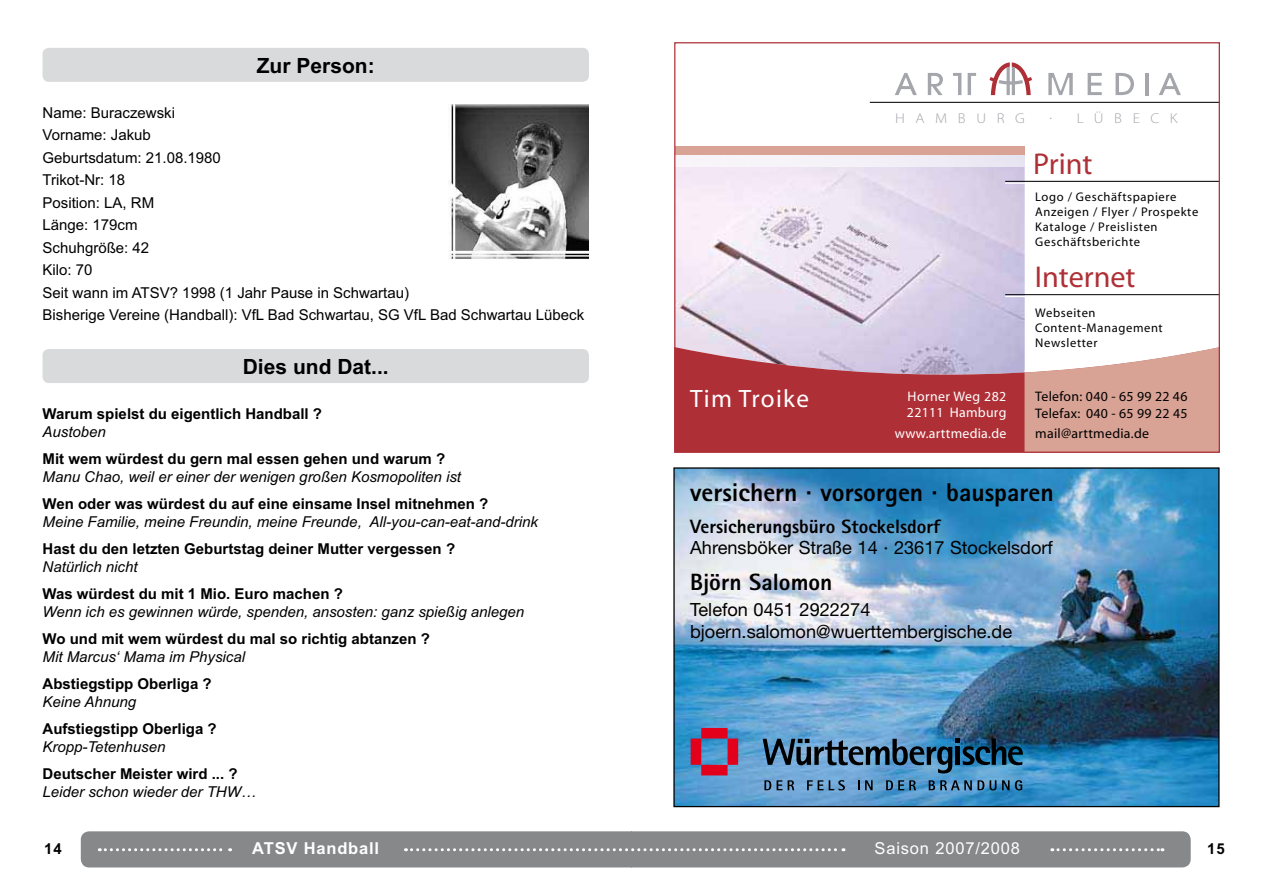
<style>
.page{position:relative;width:1263px;height:893px;background:#fff}
.page>*{position:absolute;margin:0;border:0;box-sizing:border-box;transform-origin:0 0}
.t1{font:30.15px "Myriad";color:#ae3036}
.t2{font:800 25.65px "Rotis Sans Serif";color:#000}
.t3{font:25.2px "Myriad";letter-spacing:.05em;color:#fff}
.t4{font:800 23.55px "Rotis Sans Serif";color:#000}
.t5{font:700 21px "Arial";color:#000}
.t6{font:800 19.2px "Rotis Sans Serif";color:#000}
.t7{font:18.15px/21.5px "Helvetica Neue";color:#000}
.t8{font:16.5px "Arial";letter-spacing:.05em;color:#fff}
.t9{font:700 16.5px "Arial";letter-spacing:.05em;color:#fff}
.t10{font:700 15px "Arial";color:#000}
.t11{font:italic 15px "Arial";color:#000}
.t12{font:15px/22.5px "Arial";color:#000}
.t13{font:300 14.25px "Myriad Pro";letter-spacing:.68em;color:#a4a6ab;scale:1.09 1}
.t14{font:13.8px/16.6px "Myriad";letter-spacing:.02em;color:#000}
.t15{font:13.8px/16.6px "Myriad";letter-spacing:.02em;color:#fff}
.t16{font:12.6px/15.1px "Myriad";letter-spacing:.05em;color:#000}
</style>
<div class="page">
<div style="left:81px;top:831px;width:1110px;height:36px;background:#87888a"></div>
<div style="left:43px;top:349px;width:546px;height:34px;background:#d9dadb;border-radius:6px"></div>
<div style="left:43px;top:48px;width:546px;height:34px;background:#d9dadb;border-radius:6px"></div>
<img style="left:676px;top:166px;width:349px;height:181px">
<div style="left:675px;top:146px;width:350px;height:9px;background:#d8a295"></div>
<svg style="left:676px;top:347px;width:348px;height:104px;background:#b34c56"></svg>
<svg style="left:1024px;top:343px;width:194px;height:108px"></svg>
<hr style="left:1005px;top:181px;width:214px;height:1px;background:#000">
<svg style="left:989px;top:62px;width:43px;height:33px"></svg>
<svg style="left:1048px;top:73px;width:25px;height:22px"></svg>
<svg style="left:1087px;top:73px;width:15px;height:22px"></svg>
<svg style="left:1115px;top:73px;width:19px;height:22px"></svg>
<hr style="left:1145px;top:73px;width:3px;height:22px;background:#a4a6ab">
<svg style="left:1159px;top:73px;width:22px;height:22px"></svg>
<svg style="left:895px;top:73px;width:22px;height:22px"></svg>
<svg style="left:928px;top:73px;width:15px;height:22px"></svg>
<svg style="left:953px;top:73px;width:8px;height:22px"></svg>
<svg style="left:968px;top:73px;width:8px;height:22px"></svg>
<hr style="left:870px;top:102px;width:349px;height:1px;background:#000">
<hr style="left:1005px;top:182px;width:211px;height:2px;background:#fff">
<hr style="left:1005px;top:294px;width:214px;height:1px;background:#000">
<hr style="left:1005px;top:296px;width:214px;height:1px;background:#fff">
<img style="left:675px;top:469px;width:542px;height:336px">
<svg style="left:764px;top:780px;width:18px;height:10px"></svg>
<svg style="left:788px;top:780px;width:6px;height:10px"></svg>
<svg style="left:807px;top:780px;width:16px;height:10px"></svg>
<svg style="left:829px;top:780px;width:16px;height:10px"></svg>
<svg style="left:865px;top:780px;width:8px;height:10px"></svg>
<svg style="left:886px;top:780px;width:30px;height:10px"></svg>
<svg style="left:929px;top:780px;width:67px;height:10px"></svg>
<svg style="left:1002px;top:780px;width:7px;height:10px"></svg>
<svg style="left:1015px;top:780px;width:7px;height:10px"></svg>
<svg style="left:763px;top:738px;width:260px;height:35px;background:#3f6b8c"></svg>
<svg style="left:691px;top:728px;width:47px;height:47px;background:#924e75"></svg>
<img style="left:449px;top:105px;width:140px;height:154px">
<h3 class="t5" style="left:257px;top:58px;width:119px">Zur Person:</h3>
<p class="t12" style="left:43px;top:103px;width:543px">Name: Buraczewski<br>Vorname: Jakub<br>Geburtsdatum: 21.08.1980<br>Trikot-Nr: 18<br>Position: LA, RM<br>Länge: 179cm<br>Schuhgröße: 42<br>Kilo: 70<br>Seit wann im ATSV? 1998 (1 Jahr Pause in Schwartau)<br>Bisherige Vereine (Handball): VfL Bad Schwartau, SG VfL Bad Schwartau Lübeck</p>
<h3 class="t5" style="left:243px;top:359px;width:147px">Dies und Dat...</h3>
<p class="t10" style="left:43px;top:408px;width:281px">Warum spielst du eigentlich Handball ?</p>
<p class="t11" style="left:43px;top:426px;width:65px">Austoben</p>
<p class="t10" style="left:43px;top:453px;width:404px">Mit wem würdest du gern mal essen gehen und warum ?</p>
<p class="t11" style="left:43px;top:471px;width:420px">Manu Chao, weil er einer der wenigen großen Kosmopoliten ist</p>
<p class="t10" style="left:43px;top:498px;width:447px">Wen oder was würdest du auf eine einsame Insel mitnehmen ?</p>
<p class="t11" style="left:43px;top:516px;width:497px">Meine Familie, meine Freundin, meine Freunde, All-you-can-eat-and-drink</p>
<p class="t10" style="left:43px;top:543px;width:414px">Hast du den letzten Geburtstag deiner Mutter vergessen ?</p>
<p class="t11" style="left:43px;top:561px;width:97px">Natürlich nicht</p>
<p class="t10" style="left:43px;top:588px;width:302px">Was würdest du mit 1 Mio. Euro machen ?</p>
<p class="t11" style="left:43px;top:606px;width:483px">Wenn ich es gewinnen würde, spenden, ansosten: ganz spießig anlegen</p>
<p class="t10" style="left:43px;top:633px;width:389px">Wo und mit wem würdest du mal so richtig abtanzen ?</p>
<p class="t11" style="left:43px;top:651px;width:204px">Mit Marcus‘ Mama im Physical</p>
<p class="t10" style="left:43px;top:678px;width:171px">Abstiegstipp Oberliga ?</p>
<p class="t11" style="left:43px;top:696px;width:95px">Keine Ahnung</p>
<p class="t10" style="left:43px;top:723px;width:176px">Aufstiegstipp Oberliga ?</p>
<p class="t11" style="left:43px;top:741px;width:124px">Kropp-Tetenhusen</p>
<p class="t10" style="left:43px;top:768px;width:197px">Deutscher Meister wird ... ?</p>
<p class="t11" style="left:43px;top:786px;width:215px">Leider schon wieder der THW…</p>
<p class="t13" style="left:895px;top:109px;width:121px">HAMBURG</p>
<p class="t13" style="left:1049px;top:109px;width:4px">·</p>
<p class="t13" style="left:1077px;top:109px;width:94px">LÜBECK</p>
<h1 class="t1" style="left:1033px;top:153px;width:61px">Print</h1>
<p class="t16" style="left:1035px;top:190px;width:165px">Logo / Geschäftspapiere<br>Anzeigen / Flyer / Prospekte<br>Kataloge / Preislisten<br>Geschäftsberichte</p>
<h1 class="t1" style="left:1035px;top:266px;width:102px">Internet</h1>
<h3 class="t3" style="left:690px;top:389px;width:120px">Tim Troike</h3>
<p class="t15" style="left:907px;top:389px;width:101px">Horner Weg 282<br>22111 Hamburg</p>
<p class="t15" style="left:895px;top:426px;width:113px">www.arttmedia.de</p>
<p class="t16" style="left:1035px;top:306px;width:129px">Webseiten<br>Content-Management<br>Newsletter</p>
<p class="t14" style="left:1035px;top:389px;width:154px">Telefon: 040 - 65 99 22 46<br>Telefax: 040 - 65 99 22 45</p>
<p class="t14" style="left:1035px;top:426px;width:115px">mail@arttmedia.de</p>
<h2 class="t2" style="left:690px;top:483px;width:365px">versichern · vorsorgen · bausparen</h2>
<p class="t6" style="left:690px;top:519px;width:252px">Versicherungsbüro Stockelsdorf</p>
<p class="t7" style="left:690px;top:539px;width:364px">Ahrensböker Straße 14 · 23617 Stockelsdorf</p>
<h3 class="t4" style="left:690px;top:574px;width:144px">Björn Salomon</h3>
<p class="t7" style="left:690px;top:601px;width:324px">Telefon 0451 2922274 bjoern.salomon@wuerttembergische.de</p>
<p class="t10" style="left:44px;top:843px;width:19px">14</p>
<p class="t9" style="left:252px;top:842px;width:128px">ATSV Handball</p>
<p class="t8" style="left:874px;top:842px;width:147px">Saison 2007/2008</p>
<p class="t10" style="left:1207px;top:843px;width:19px">15</p>
</div>
